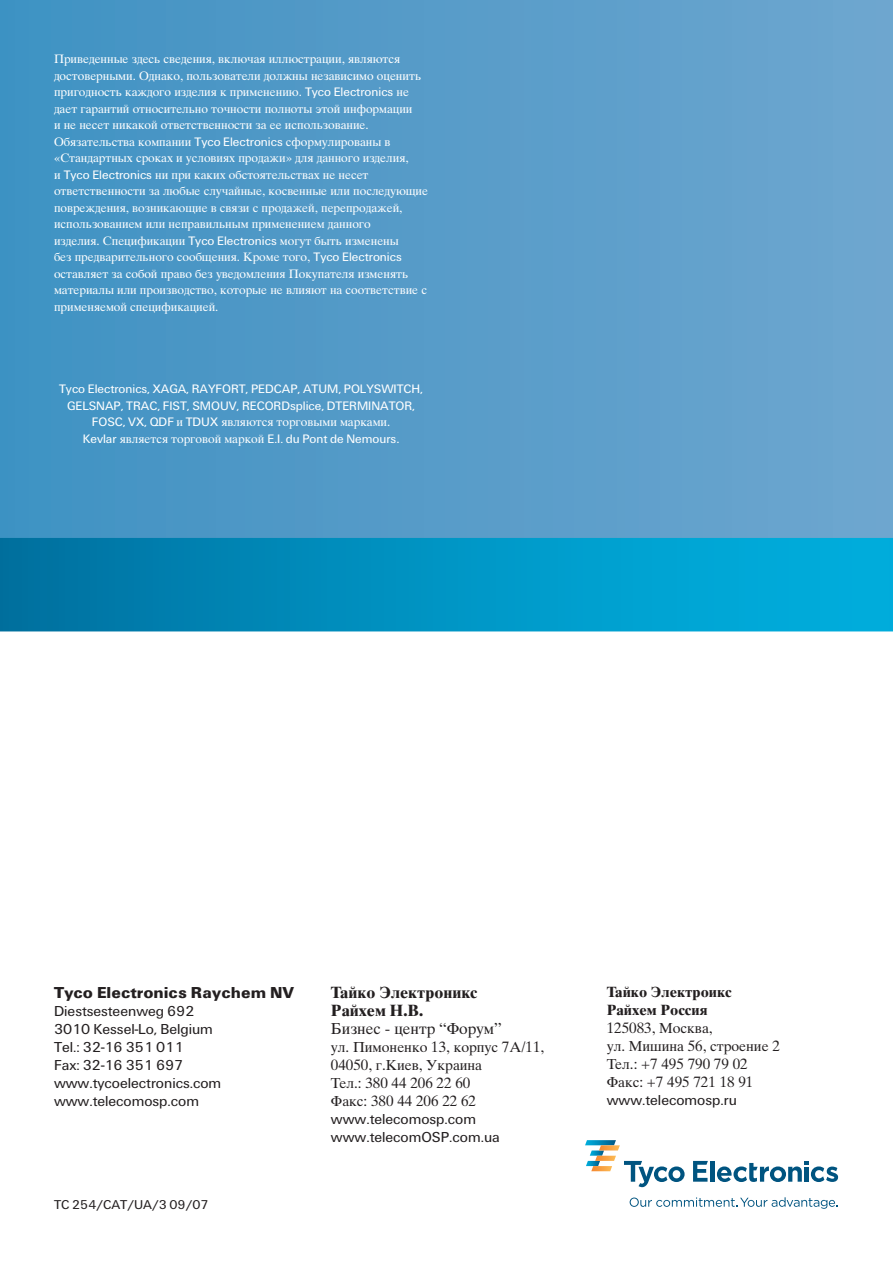
<style>
.page{position:relative;width:893px;height:1263px;background:#fff}
.page>*{position:absolute;margin:0;border:0;box-sizing:border-box;transform-origin:0 0}
.t1{font:700 16.5px/18px "Moskva";color:#231f20}
.t2{font:900 16.5px "U75 Univers";color:#231f20}
.t3{font:16.5px "Moskva";color:#231f20}
.t4{font:15px/18px "U55 Univers";color:#231f20}
.t5{font:15px/18px "Moskva";color:#231f20}
.t6{font:700 15px/18px "Moskva";color:#231f20}
.t7{font:13.35px "U55 Univers";color:#231f20}
.t8{font:12.75px/16.5px "Moskva";color:#fff}
.t9{font:12.75px/16.5px "U55 Univers";color:#fff;text-align:center}
.s1{font-family:"U55 Univers"}
.s2{font-family:"Moskva"}
</style>
<div class="page">
<div style="left:0;top:0;width:893px;height:631px;background:linear-gradient(to right,#3f92c3,#6ea6cf)"></div>
<svg style="left:0;top:538px;width:893px;height:93px;background:#0092c2"></svg>
<svg style="left:693px;top:1161px;width:15px;height:21px"></svg>
<hr style="left:710px;top:1161px;width:4px;height:21px;background:#005480">
<svg style="left:717px;top:1161px;width:121px;height:21px"></svg>
<svg style="left:630px;top:1197px;width:207px;height:12px"></svg>
<svg style="left:585px;top:1140px;width:100px;height:47px"></svg>
<p class="t8" style="left:54px;top:51px;width:376px">Privedennye zdesæ svedeniå, vklœhaå illœstracii, åvlåœtså dostovernymi. Odnako, polæzovateli doløny nezavisimo ocenitæ prigodnostæ kaødogo izdeliå k primeneniœ. <span class="s1">Tyco Electronics</span> ne daet garantij otnositelæno tohnosti polnoty qtoj informacii<br>i ne neset nikakoj otvetstvennosti za ee ispolæzovanie.<br>Obåzatelæstva kompanii <span class="s1">Tyco Electronics</span> sformulirovany v «Standartnyx srokax i usloviåx prodaøi» dlå dannogo izdeliå,<br>i <span class="s1">Tyco Electronics</span> ni pri kakix obstoåtelæstvax ne neset otvetstvennosti za lœbye sluhajnye, kosvennye ili posleduœwie povreødeniå, voznikaœwie v svåzi s prodaøej, pereprodaøej, ispolæzovaniem ili nepravilænym primeneniem dannogo<br>izdeliå. Specifikacii <span class="s1">Tyco Electronics</span> mogut bytæ izmeneny<br>bez predvaritelænogo soobweniå. Krome togo, <span class="s1">Tyco Electronics </span>ostavlået za soboj pravo bez uvedomleniå Pokupatelå izmenåtæ materialy ili proizvodstvo, kotorye ne vliåœt na sootvetstvie s primenåemoj specifikaciej.</p>
<p class="t9" style="left:59px;top:381px;width:365px">Tyco Electronics, XAGA, RAYFORT, PEDCAP, ATUM, POLYSWITCH,<br>GELSNAP, TRAC, FIST, SMOUV, RECORDsplice, DTERMINATOR,</p>
<p class="t8" style="left:92px;top:414px;width:300px"><span class="s1">FOSC, VX, QDF</span> i <span class="s1">TDUX</span> åvlåœtså torgovymi markami.</p>
<p class="t9" style="left:83px;top:430px;width:318px">Kevlar <span class="s2">åvlåetså torgovoj markoj</span> E.I. du Pont de Nemours<span class="s2">.</span></p>
<p class="t2" style="left:54px;top:983px;width:242px">Tyco Electronics Raychem NV</p>
<p class="t4" style="left:54px;top:1002px;width:169px">Diestsesteenweg 692<br>3010 Kessel-Lo, Belgium<br>Tel.: 32-16 351 011<br>Fax: 32-16 351 697 www.tycoelectronics.com www.telecomosp.com</p>
<p class="t7" style="left:54px;top:1197px;width:156px">TC 254/CAT/UA/3 09/07</p>
<p class="t1" style="left:331px;top:984px;width:148px">Tajko Qlektroniks<br>Rajxem N.V.</p>
<p class="t3" style="left:331px;top:1019px;width:172px">Biznes - centr “Forum”</p>
<p class="t5" style="left:331px;top:1039px;width:215px">ul. Pimonenko 13, korpus 7A/11,<br>04050, g.Kiev, Ukraina<br>Tel.: 380 44 206 22 60<br>Faks: 380 44 206 22 62</p>
<p class="t4" style="left:331px;top:1110px;width:170px">www.telecomosp.com www.telecomOSP.com.ua</p>
<p class="t6" style="left:607px;top:983px;width:127px">Tajko Qlektroiks<br>Rajxem Rossiå</p>
<p class="t5" style="left:607px;top:1020px;width:175px">125083, Moskva,<br>ul. Miπina 56, stroenie 2<br>Tel.: +7 495 790 79 02<br>Faks: +7 495 721 18 91</p>
<p class="t4" style="left:607px;top:1091px;width:131px">www.telecomosp.ru</p>
</div>
